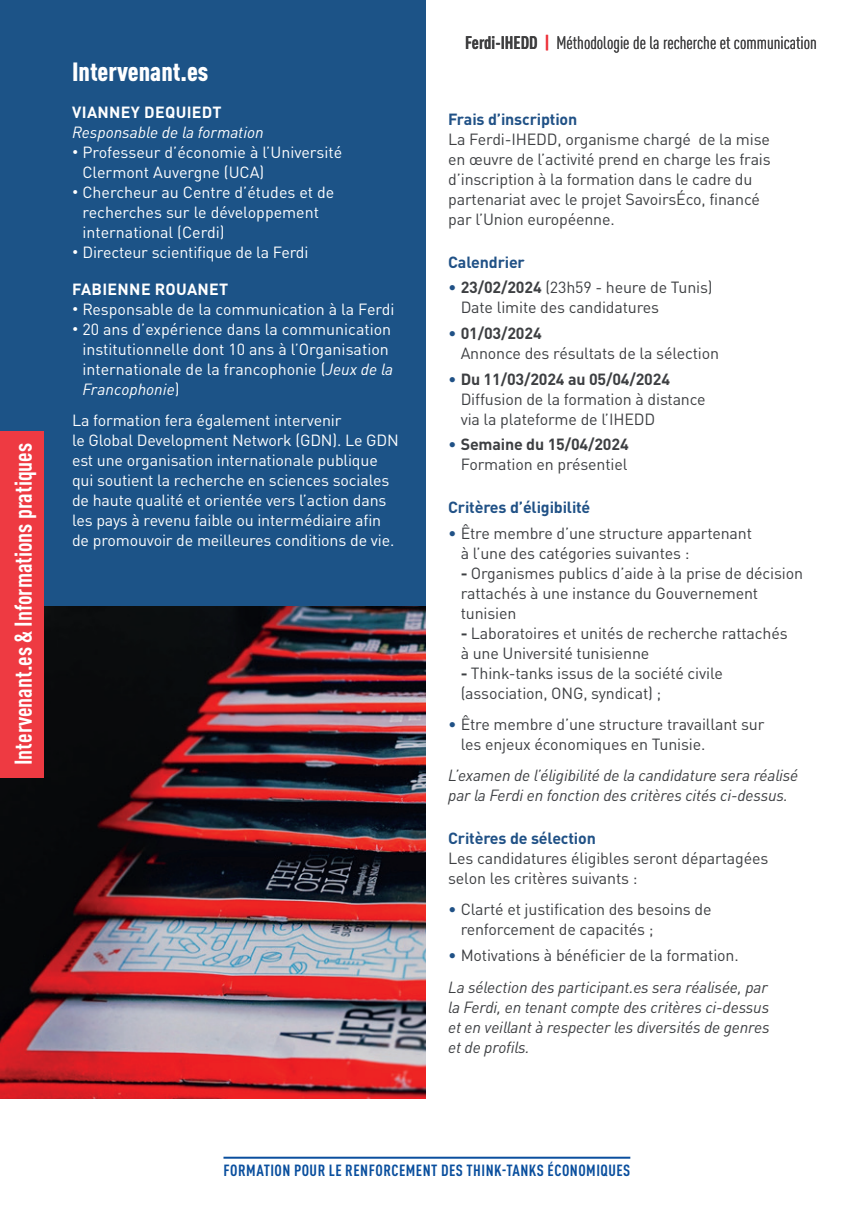
<style>
.page{position:relative;width:851px;height:1208px;background:#fff}
.page>*{position:absolute;margin:0;border:0;box-sizing:border-box;transform-origin:0 0}
.t1{font:900 condensed 26px "DIN Pro";color:#fff}
.t2{font:700 condensed 24px "DIN Pro";color:#fff}
.t3{font:condensed 18px "DIN Pro";color:#3e3e3f}
.t4{font:16px/20px "DIN Pro";letter-spacing:-.01em;color:#3d3f42}
.t5{font:16px/20px "DIN Pro";letter-spacing:-.01em;color:#fff}
.t6{font:italic 16px/20px "DIN Pro";letter-spacing:-.01em;color:#3d3f42}
.t7{font:700 16px "DIN Pro";letter-spacing:-.01em;color:#205186}
.t8{font:700 condensed 16px "DIN Pro";letter-spacing:.03em;color:#0a4f9e}
.t9{font:700 16px "DIN Pro";letter-spacing:.02em;color:#fff}
.t10{font:italic 16px "DIN Pro";color:#fff}
.s1{font-size:12px}
.s2{font-style:italic}
.s3{font-weight:700}
.s4{font-weight:700;color:#ee3a42}
.s5{color:#205186}
.s6{font-style:normal;color:#205186}
.s7{font-style:normal}
</style>
<div class="page">
<hr style="left:223px;top:1156px;width:407px;height:2px;background:#0a4f9e">
<img style="left:0;top:605px;width:425px;height:493px">
<div style="left:0;top:0;width:425px;height:605px;background:#1c5387"></div>
<div style="left:0;top:431px;width:43px;height:346px;background:#ee3a42"></div>
<h2 class="t2" style="left:5px;top:765px;width:324px;rotate:-90deg">Intervenant.es &amp; Informations pratiques</h2>
<h1 class="t1" style="left:72px;top:51px;width:138px">Intervenant.es</h1>
<p class="t9" style="left:72px;top:99px;width:151px">VIANNEY DEQUIEDT</p>
<p class="t10" style="left:72px;top:120px;width:193px">Responsable de la formation</p>
<p class="t5" style="left:82px;top:141px;width:261px;text-indent:-10px"><span class="s1">•</span> Professeur d’économie à l’Université<br>Clermont Auvergne (UCA)</p>
<p class="t5" style="left:82px;top:181px;width:253px;text-indent:-10px"><span class="s1">•</span> Chercheur au Centre d’études et de recherches sur le développement international (Cerdi)</p>
<p class="t5" style="left:72px;top:241px;width:238px"><span class="s1">•</span> Directeur scientifique de la Ferdi</p>
<p class="t9" style="left:72px;top:276px;width:158px">FABIENNE ROUANET</p>
<p class="t5" style="left:72px;top:298px;width:324px"><span class="s1">•</span> Responsable de la communication à la Ferdi</p>
<p class="t5" style="left:82px;top:318px;width:312px;text-indent:-10px"><span class="s1">•</span> 20 ans d’expérience dans la communication institutionnelle dont 10 ans à l’Organisation internationale de la francophonie (<span class="s2">Jeux de la Francophonie</span>)</p>
<p class="t5" style="left:72px;top:409px;width:328px">La formation fera également intervenir<br>le Global Development Network (GDN). Le GDN est une organisation internationale publique qui soutient la recherche en sciences sociales de haute qualité et orientée vers l’action dans les pays à revenu faible ou intermédiaire afin de promouvoir de meilleures conditions de vie.</p>
<p class="t3" style="left:465px;top:30px;width:353px"><span class="s3">Ferdi-IHEDD</span> <span class="s4">|</span> Méthodologie de la recherche et communication</p>
<p class="t7" style="left:448px;top:106px;width:131px">Frais d’inscription</p>
<p class="t4" style="left:448px;top:127px;width:324px">La Ferdi-IHEDD, organisme chargé de la mise en œuvre de l’activité prend en charge les frais d’inscription à la formation dans le cadre du partenariat avec le projet SavoirsÉco, financé par l’Union européenne.</p>
<p class="t7" style="left:448px;top:248px;width:78px">Calendrier</p>
<p class="t4" style="left:460px;top:276px;width:253px;text-indent:-12px"><span class="s5">•</span> <span class="s3">23/02/2024</span> (23h59 - heure de Tunis)<br>Date limite des candidatures</p>
<p class="t4" style="left:460px;top:321px;width:260px;text-indent:-12px"><span class="s5">•</span> <span class="s3">01/03/2024<br></span>Annonce des résultats de la sélection</p>
<p class="t4" style="left:460px;top:367px;width:246px;text-indent:-12px"><span class="s5">•</span> <span class="s3">Du 11/03/2024 au 05/04/2024<br></span>Diffusion de la formation à distance via la plateforme de l’IHEDD</p>
<p class="t4" style="left:448px;top:433px;width:182px;text-align:right"><span class="s5">•</span> <span class="s3">Semaine du 15/04/2024<br></span>Formation en présentiel</p>
<p class="t7" style="left:448px;top:494px;width:144px">Critères d’éligibilité</p>
<p class="t4" style="left:460px;top:521px;width:293px;text-indent:-12px"><span class="s5">•</span> Être membre d’une structure appartenant à l’une des catégories suivantes :</p>
<p class="t4" style="left:460px;top:561px;width:344px"><span class="s3">-</span> Organismes publics d’aide à la prise de décision rattachés à une instance du Gouvernement tunisien</p>
<p class="t4" style="left:460px;top:621px;width:328px"><span class="s3">-</span> Laboratoires et unités de recherche rattachés à une Université tunisienne</p>
<p class="t4" style="left:460px;top:661px;width:264px"><span class="s3">-</span> Think-tanks issus de la société civile (association, ONG, syndicat) ;</p>
<p class="t4" style="left:460px;top:712px;width:305px;text-indent:-12px"><span class="s5">•</span> Être membre d’une structure travaillant sur les enjeux économiques en Tunisie.</p>
<p class="t6" style="left:448px;top:764px;width:351px">L’examen de l’éligibilité de la candidature sera réalisé par la Ferdi en fonction des critères cités ci-dessus.</p>
<p class="t7" style="left:448px;top:825px;width:149px">Critères de sélection</p>
<p class="t4" style="left:448px;top:846px;width:321px">Les candidatures éligibles seront départagées selon les critères suivants :</p>
<p class="t4" style="left:460px;top:898px;width:252px;text-indent:-12px"><span class="s5">•</span> Clarté et justification des besoins de renforcement de capacités ;</p>
<p class="t6" style="left:448px;top:938px;width:321px;line-height:31.4px"><span class="s6">•</span> <span class="s7">Motivations à bénéficier de la formation.<br></span>La sélection des participant.es sera réalisée, par</p>
<p class="t6" style="left:448px;top:995px;width:323px;text-align:justify">la Ferdi, en tenant compte des critères ci-dessus et en veillant à respecter les diversités de genres et de profils.</p>
<p class="t8" style="left:223px;top:1158px;width:408px">FORMATION POUR LE RENFORCEMENT DES THINK-TANKS ÉCONOMIQUES</p>
</div>
